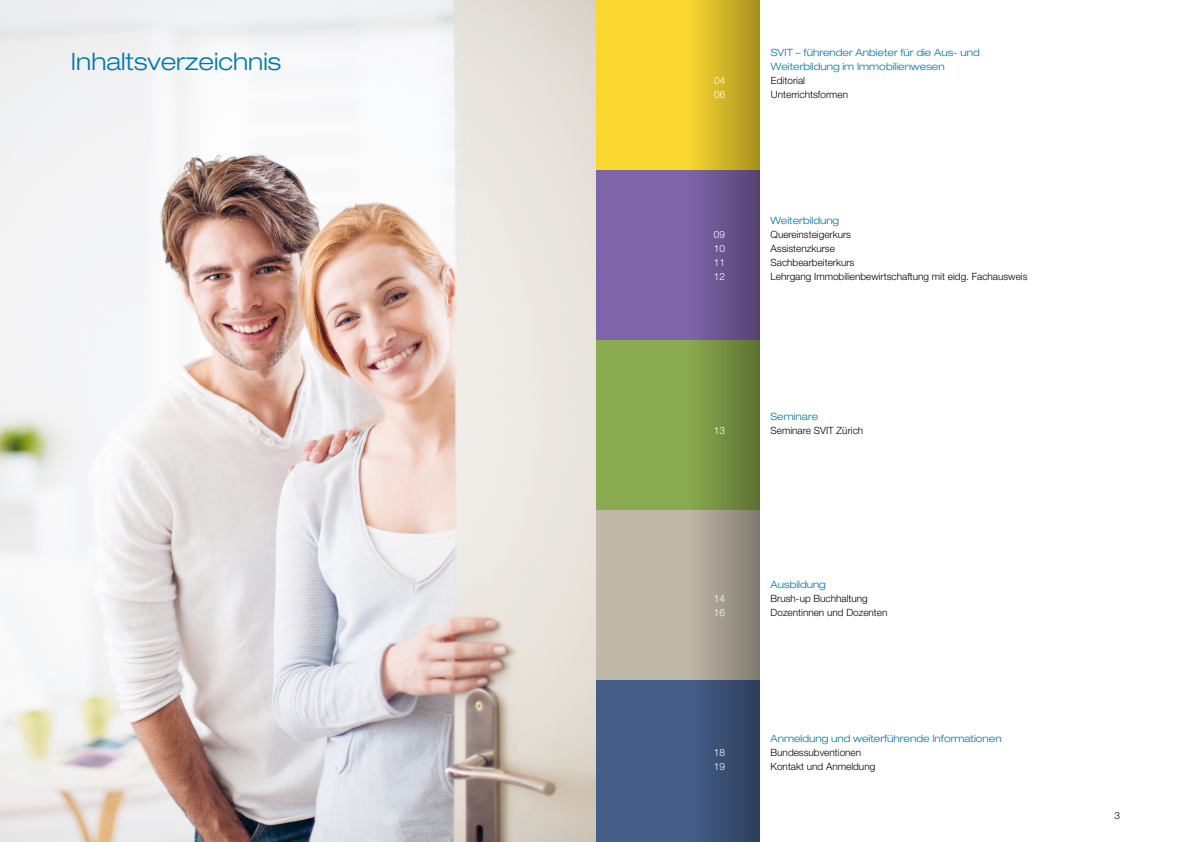
<style>
.page{position:relative;width:1191px;height:842px;background:#fff}
.page>*{position:absolute;margin:0;border:0;box-sizing:border-box;transform-origin:0 0}
.t1{font:300 expanded 24px "Helvetica Neue LT Std";color:#0078ab}
.t2{font:300 10px "Helvetica Neue LT Std";color:#000}
.t3{font:300 expanded 10px/14px "Helvetica Neue LT Std";color:#0078ab}
.t4{font:300 10px "Helvetica Neue LT Std";color:#fff}
</style>
<div class="page">
<div style="left:595px;top:0;width:165px;height:175px;background:#f9d72f"></div>
<div style="left:595px;top:170px;width:165px;height:170px;background:#7e65aa"></div>
<div style="left:595px;top:340px;width:165px;height:170px;background:#8aaa4f"></div>
<div style="left:595px;top:510px;width:165px;height:170px;background:#c0b8a8"></div>
<div style="left:595px;top:680px;width:165px;height:162px;background:#445e88"></div>
<svg style="left:698px;top:0;width:62px;height:842px"></svg>
<img style="left:0;top:0;width:595px;height:842px">
<h1 class="t1" style="left:71px;top:47px;width:212px">Inhaltsverzeichnis</h1>
<p class="t3" style="left:771px;top:46px;width:210px">SVIT – führender Anbieter für die Aus- und<br>Weiterbildung im Immobilienwesen</p>
<p class="t4" style="left:714px;top:75px;width:13px">04</p>
<p class="t2" style="left:771px;top:75px;width:36px">Editorial</p>
<p class="t4" style="left:714px;top:89px;width:13px">06</p>
<p class="t2" style="left:771px;top:89px;width:79px">Unterrichtsformen</p>
<p class="t3" style="left:770px;top:214px;width:70px">Weiterbildung</p>
<p class="t4" style="left:714px;top:229px;width:13px">09</p>
<p class="t2" style="left:770px;top:229px;width:82px">Quereinsteigerkurs</p>
<p class="t4" style="left:714px;top:243px;width:13px">10</p>
<p class="t2" style="left:770px;top:243px;width:66px">Assistenzkurse</p>
<p class="t4" style="left:714px;top:257px;width:13px">11</p>
<p class="t2" style="left:770px;top:257px;width:85px">Sachbearbeiterkurs</p>
<p class="t4" style="left:714px;top:271px;width:13px">12</p>
<p class="t2" style="left:770px;top:271px;width:258px">Lehrgang Immobilienbewirtschaftung mit eidg. Fachausweis</p>
<p class="t3" style="left:770px;top:410px;width:49px">Seminare</p>
<p class="t4" style="left:714px;top:425px;width:13px">13</p>
<p class="t2" style="left:770px;top:425px;width:94px">Seminare SVIT Zürich</p>
<p class="t3" style="left:770px;top:578px;width:57px">Ausbildung</p>
<p class="t4" style="left:714px;top:593px;width:13px">14</p>
<p class="t2" style="left:770px;top:593px;width:99px">Brush-up Buchhaltung</p>
<p class="t4" style="left:714px;top:607px;width:13px">16</p>
<p class="t2" style="left:770px;top:607px;width:118px">Dozentinnen und Dozenten</p>
<p class="t3" style="left:770px;top:732px;width:232px">Anmeldung und weiterführende Informationen</p>
<p class="t4" style="left:714px;top:747px;width:13px">18</p>
<p class="t2" style="left:770px;top:747px;width:92px">Bundessubventionen</p>
<p class="t4" style="left:714px;top:761px;width:13px">19</p>
<p class="t2" style="left:770px;top:761px;width:106px">Kontakt und Anmeldung</p>
<p class="t2" style="left:1114px;top:810px;width:7px">3</p>
</div>
